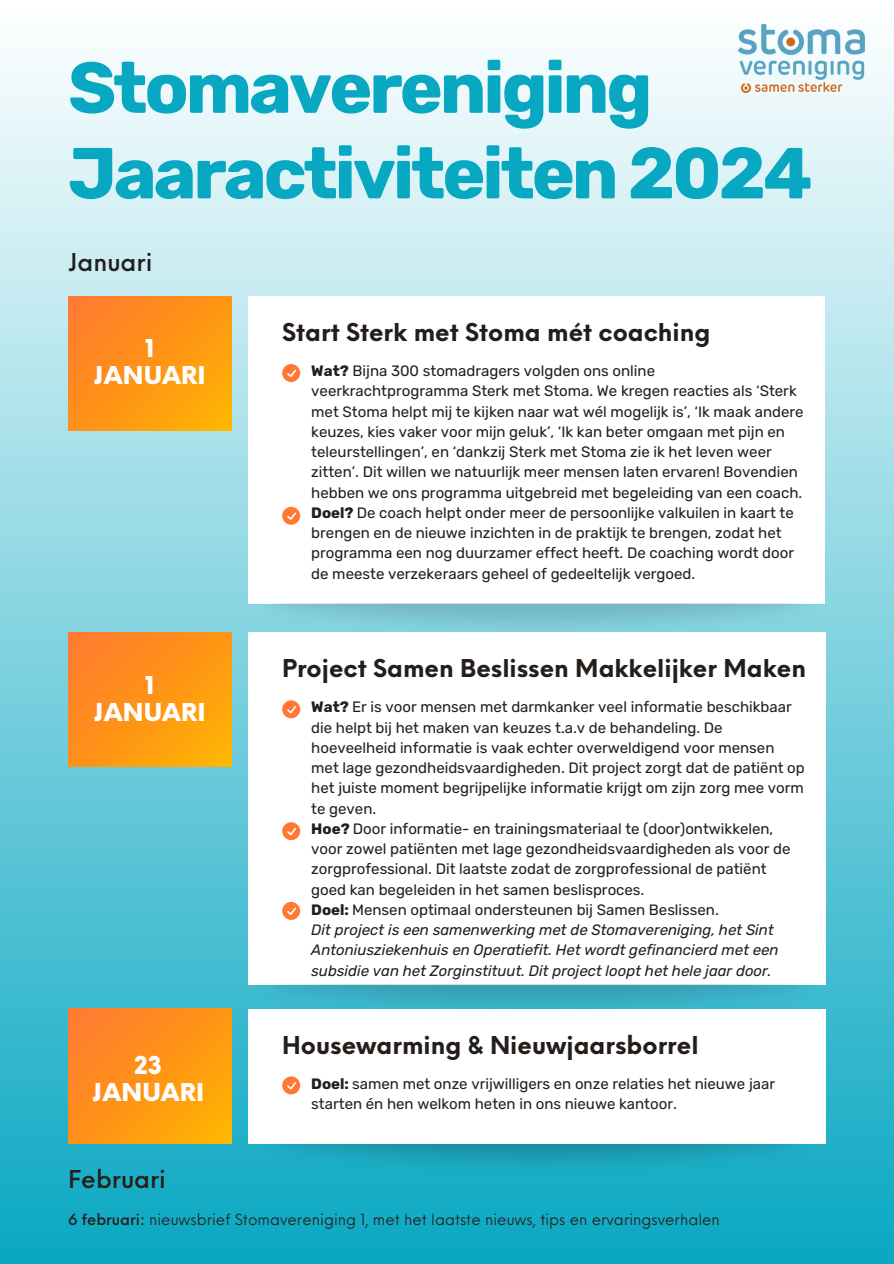
<style>
.page{position:relative;width:894px;height:1264px;background:#fff}
.page>*{position:absolute;margin:0;border:0;box-sizing:border-box;transform-origin:0 0}
.t1{font:700 72px/85.5px "Rubik";letter-spacing:-.04em;color:#08a7c2}
.t2{font:700 24px "Neue Einstellung";color:#241e1b}
.t3{font:900 24px/27px "Neue Einstellung";color:#fff;text-align:center}
.t4{font:500 24px "Neue Einstellung";color:#241e1b}
.t5{font:15px/20.2px "Rubik";color:#241e1b}
.t6{font:italic 15px/20.2px "Rubik";color:#241e1b}
.t7{font:15px "Neue Einstellung";color:#241e1b}
.s1{font-weight:700}
.s2{font-weight:500}
</style>
<div class="page">
<div style="left:0;top:0;width:893px;height:1263px;background:linear-gradient(to bottom,#fff,#0aa8c2)"></div>
<div style="left:248px;top:1160px;width:577px;height:17px;background:#1bacc5"></div>
<img style="left:248px;top:1143px;width:577px;height:17px">
<div style="left:248px;top:1008px;width:577px;height:135px;background:#fff"></div>
<svg style="left:68px;top:1008px;width:163px;height:135px;background:#ff9417"></svg>
<svg style="left:282px;top:1076px;width:18px;height:18px"></svg>
<div style="left:248px;top:296px;width:576px;height:308px;background:#fff"></div>
<svg style="left:68px;top:296px;width:163px;height:134px;background:#ff9417"></svg>
<svg style="left:282px;top:364px;width:18px;height:18px"></svg>
<svg style="left:282px;top:507px;width:18px;height:18px"></svg>
<img style="left:248px;top:604px;width:577px;height:28px">
<img style="left:738px;top:24px;width:126px;height:69px">
<div style="left:248px;top:632px;width:577px;height:352px;background:#fff"></div>
<svg style="left:68px;top:632px;width:163px;height:135px;background:#ff9417"></svg>
<svg style="left:282px;top:700px;width:18px;height:18px"></svg>
<svg style="left:282px;top:822px;width:18px;height:18px"></svg>
<img style="left:248px;top:984px;width:577px;height:25px">
<svg style="left:282px;top:901px;width:18px;height:18px"></svg>
<p class="t1" style="left:68px;top:45px;width:745px">Stomavereniging<br>Jaaractiviteiten 2024</p>
<p class="t4" style="left:68px;top:241px;width:86px">Januari</p>
<h2 class="t3" style="left:94px;top:333px;width:113px">1<br>JANUARI</h2>
<p class="t3" style="left:94px;top:669px;width:113px">1<br>JANUARI</p>
<p class="t3" style="left:92px;top:1049px;width:113px">23<br>JANUARI</p>
<h3 class="t2" style="left:282px;top:310px;width:430px">Start Sterk met Stoma mét coaching</h3>
<p class="t5" style="left:311px;top:361px;width:493px"><span class="s1">Wat?</span> Bijna 300 stomadragers volgden ons online veerkrachtprogramma Sterk met Stoma. We kregen reacties als ‘Sterk met Stoma helpt mij te kijken naar wat wél mogelijk is’, ‘Ik maak andere keuzes, kies vaker voor mijn geluk’, ‘Ik kan beter omgaan met pijn en teleurstellingen’, en ‘dankzij Sterk met Stoma zie ik het leven weer zitten’. Dit willen we natuurlijk meer mensen laten ervaren! Bovendien hebben we ons programma uitgebreid met begeleiding van een coach.</p>
<p class="t5" style="left:311px;top:502px;width:484px"><span class="s1">Doel?</span> De coach helpt onder meer de persoonlijke valkuilen in kaart te brengen en de nieuwe inzichten in de praktijk te brengen, zodat het programma een nog duurzamer effect heeft. De coaching wordt door de meeste verzekeraars geheel of gedeeltelijk vergoed.</p>
<h2 class="t2" style="left:282px;top:646px;width:525px">Project Samen Beslissen Makkelijker Maken</h2>
<p class="t5" style="left:311px;top:697px;width:495px"><span class="s1">Wat?</span> Er is voor mensen met darmkanker veel informatie beschikbaar die helpt bij het maken van keuzes t.a.v de behandeling. De hoeveelheid informatie is vaak echter overweldigend voor mensen met lage gezondheidsvaardigheden. Dit project zorgt dat de patiënt op het juiste moment begrijpelijke informatie krijgt om zijn zorg mee vorm te geven.</p>
<p class="t5" style="left:311px;top:818px;width:480px"><span class="s1">Hoe?</span> Door informatie- en trainingsmateriaal te (door)ontwikkelen, voor zowel patiënten met lage gezondheidsvaardigheden als voor de zorgprofessional. Dit laatste zodat de zorgprofessional de patiënt goed kan begeleiden in het samen beslisproces.</p>
<p class="t5" style="left:311px;top:899px;width:409px"><span class="s1">Doel:</span> Mensen optimaal ondersteunen bij Samen Beslissen.</p>
<p class="t6" style="left:311px;top:920px;width:469px">Dit project is een samenwerking met de Stomavereniging, het Sint<br>Antoniusziekenhuis en Operatiefit. Het wordt gefinancierd met een subsidie van het Zorginstituut. Dit project loopt het hele jaar door.</p>
<p class="t2" style="left:282px;top:1023px;width:418px">Housewarming &amp; Nieuwjaarsborrel</p>
<h3 class="t5" style="left:311px;top:1073px;width:465px"><span class="s1">Doel:</span> samen met onze vrijwilligers en onze relaties het nieuwe jaar starten én hen welkom heten in ons nieuwe kantoor.</h3>
<h3 class="t4" style="left:68px;top:1157px;width:99px">Februari</h3>
<p class="t7" style="left:68px;top:1206px;width:653px"><span class="s2">6 februari:</span> nieuwsbrief Stomavereniging 1, met het laatste nieuws, tips en ervaringsverhalen</p>
</div>
